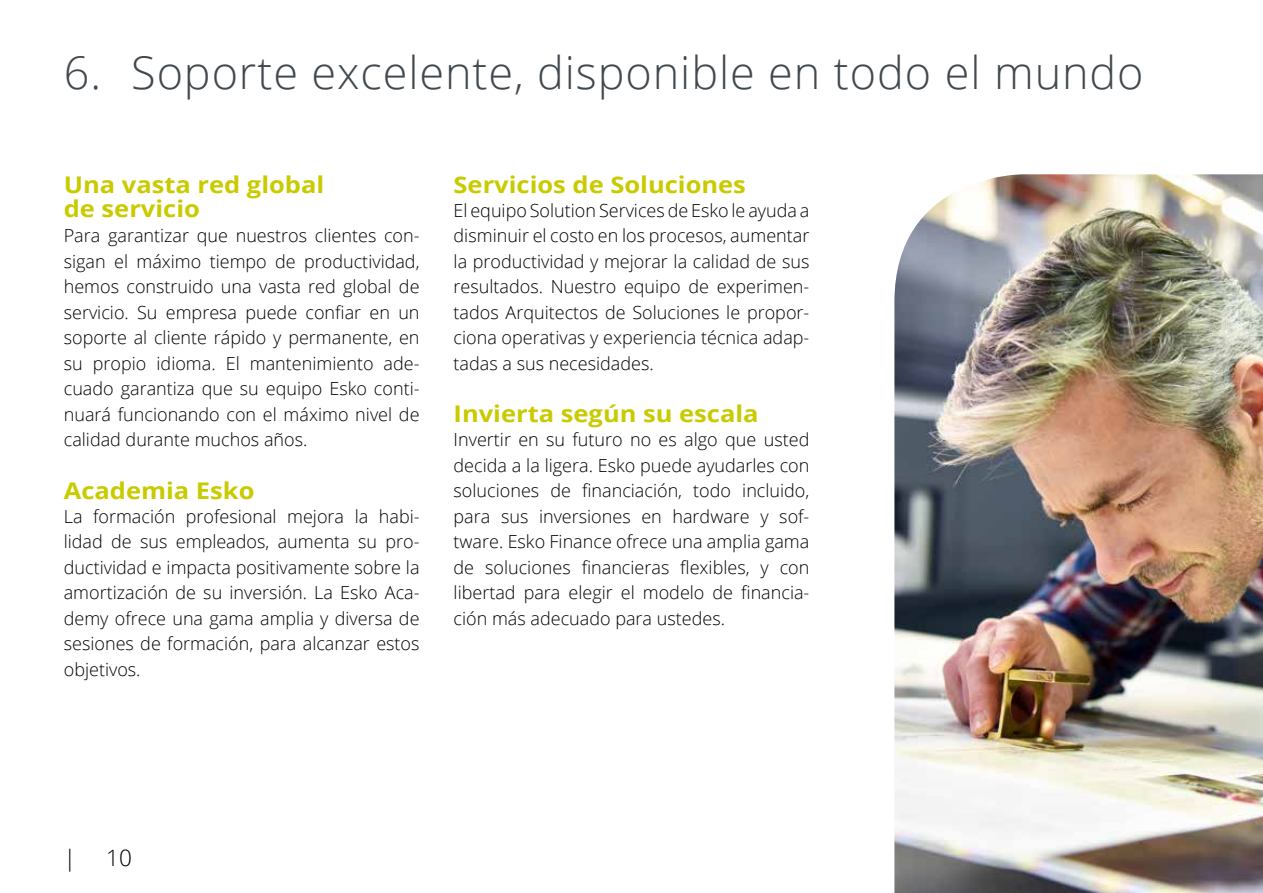
<style>
.page{position:relative;width:1263px;height:893px;background:#fff}
.page>*{position:absolute;margin:0;border:0;box-sizing:border-box;transform-origin:0 0}
.t1{font:300 45px "Open Sans";letter-spacing:.02em;color:#41494f}
.t2{font:700 22.95px/24px "Open Sans";color:#c9cb00;scale:1.11 1}
.t3{font:300 22.5px "Open Sans";color:#000}
.t4{font:300 18px/25.5px "Open Sans";color:#000;text-align:justify}
</style>
<div class="page">
<img style="left:894px;top:174px;width:369px;height:719px">
<h1 class="t1" style="left:64px;top:42px;width:1081px">6. Soporte excelente, disponible en todo el mundo</h1>
<p class="t2" style="left:64px;top:172px;width:236px">Una vasta red global de servicio</p>
<p class="t4" style="left:64px;top:223px;width:357px">Para garantizar que nuestros clientes con&shy;sigan el máximo tiempo de productividad, hemos construido una vasta red global de servicio. Su empresa puede confiar en un soporte al cliente rápido y permanente, en su propio idioma. El mantenimiento ade&shy;cuado garantiza que su equipo Esko conti&shy;nuará funcionando con el máximo nivel de calidad durante muchos años.</p>
<p class="t2" style="left:64px;top:478px;width:173px">Academia Esko</p>
<p class="t4" style="left:64px;top:503px;width:357px">La formación profesional mejora la habi&shy;lidad de sus empleados, aumenta su pro&shy;ductividad e impacta positivamente sobre la amortización de su inversión. La Esko Aca&shy;demy ofrece una gama amplia y diversa de sesiones de formación, para alcanzar estos objetivos.</p>
<p class="t2" style="left:454px;top:172px;width:265px">Servicios de Soluciones</p>
<p class="t4" style="left:454px;top:197px;width:357px">El equipo Solution Services de Esko le ayuda a disminuir el costo en los procesos, aumentar la productividad y mejorar la calidad de sus resultados. Nuestro equipo de experimen&shy;tados Arquitectos de Soluciones le propor&shy;ciona operativas y experiencia técnica adap&shy;tadas a sus necesidades.</p>
<p class="t2" style="left:454px;top:401px;width:276px">Invierta según su escala</p>
<p class="t4" style="left:454px;top:427px;width:357px">Invertir en su futuro no es algo que usted decida a la ligera. Esko puede ayudarles con soluciones de financiación, todo incluido, para sus inversiones en hardware y sof&shy;tware. Esko Finance ofrece una amplia gama de soluciones financieras flexibles, y con libertad para elegir el modelo de financia&shy;ción más adecuado para ustedes.</p>
<p class="t3" style="left:64px;top:842px;width:14px">|</p>
<p class="t3" style="left:106px;top:842px;width:27px">10</p>
</div>
